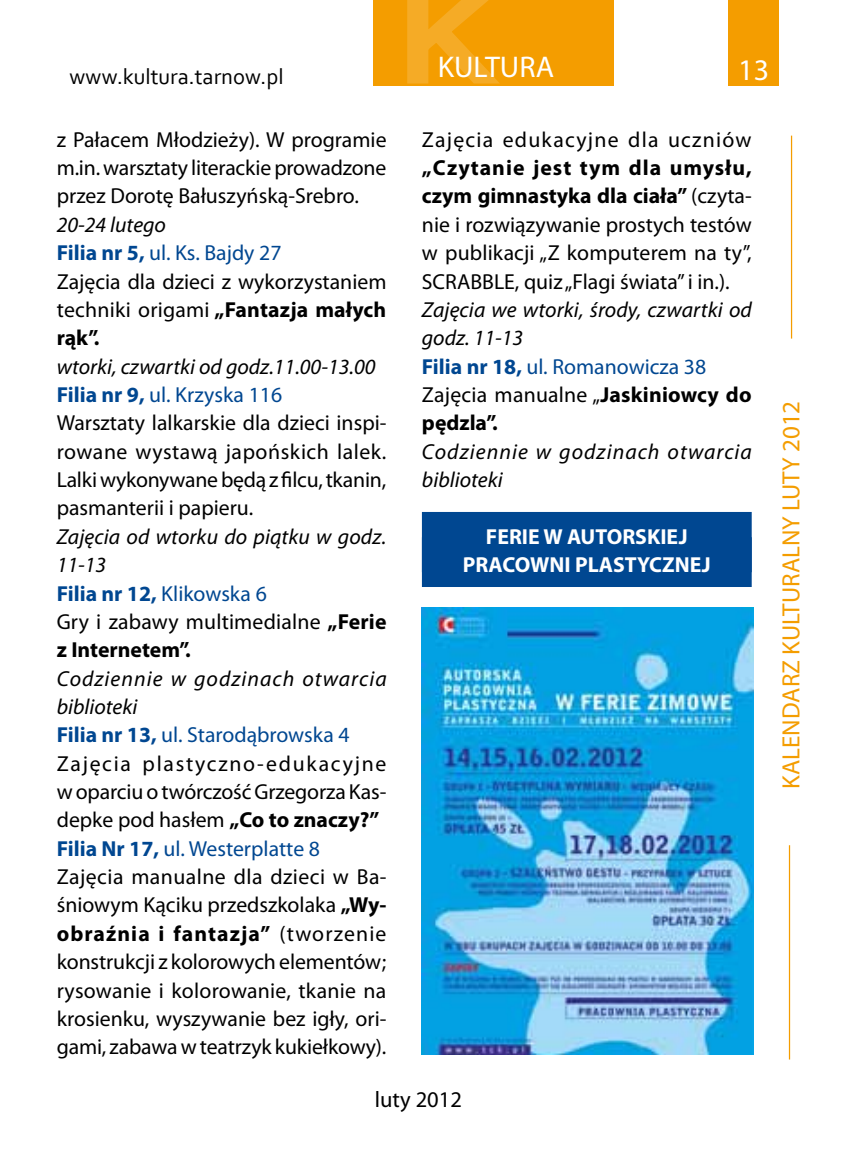
<style>
.page{position:relative;width:851px;height:1170px;background:#fff}
.page>*{position:absolute;margin:0;border:0;box-sizing:border-box;transform-origin:0 0}
.t1{font:30px "Myriad Pro";color:#fff}
.t2{font:25px "Myriad Pro";color:#f49d00}
.t3{font:22.5px "Corbel";color:#000}
.t4{font:22.5px "Myriad Pro";color:#000}
.t5{font:21.75px/28.2px "Myriad Pro";color:#000}
.t6{font:italic 21.75px/28.2px "Myriad Pro";letter-spacing:.005em;color:#000}
.t7{font:italic 21.75px/28.2px "Myriad Pro";letter-spacing:.045em;color:#000}
.t8{font:700 21.75px/28.2px "Myriad Pro";color:#fff;text-align:center}
.t9{font:21.75px "Myriad Pro";letter-spacing:.055em;color:#000}
.s1{font-style:italic}
.s2{font-weight:700;color:#004791}
.s3{color:#004791}
.s4{font-weight:700}
.s5{font-weight:700;font-style:normal;color:#004791}
.s6{font-style:normal;color:#004791}
.s7{font-style:normal}
.s8{font-weight:700;font-style:normal}
</style>
<div class="page">
<div style="left:373px;top:0;width:241px;height:85px;background:#f49d00"></div>
<svg style="left:404px;top:0;width:164px;height:86px"></svg>
<div style="left:728px;top:0;width:50px;height:85px;background:#f49d00"></div>
<hr style="left:790px;top:136px;width:2px;height:202px;background:#f49d00">
<hr style="left:788px;top:845px;width:2px;height:214px;background:#f49d00">
<img style="left:422px;top:607px;width:331px;height:447px">
<div style="left:422px;top:512px;width:329px;height:75px;background:#004791"></div>
<p class="t3" style="left:70px;top:62px;width:215px">www.kultura.tarnow.pl</p>
<h1 class="t1" style="left:437px;top:48px;width:118px">KULTURA</h1>
<h1 class="t1" style="left:738px;top:51px;width:32px">13</h1>
<p class="t5" style="left:57px;top:125px;width:331px;text-align:justify">z Pałacem Młodzieży). W programie m.in. warsztaty literackie prowadzone przez Dorotę Bałuszyńską-Srebro.</p>
<p class="t5" style="left:57px;top:210px;width:331px"><span class="s1">20-24 lutego<br></span><span class="s2">Filia nr 5,</span> <span class="s3">ul. Ks. Bajdy 27<br></span>Zajęcia dla dzieci z wykorzystaniem techniki origami <span class="s4">„Fantazja małych rąk”.</span></p>
<p class="t5" style="left:57px;top:352px;width:331px"><span class="s1">wtorki, czwartki od godz.11.00-13.00<br></span><span class="s2">Filia nr 9,</span> <span class="s3">ul. Krzyska 116<br></span>Warsztaty lalkarskie dla dzieci inspi&shy;rowane wystawą japońskich lalek.<br>Lalki wykonywane będą z filcu, tkanin, pasmanterii i papieru.</p>
<p class="t6" style="left:57px;top:522px;width:331px">Zajęcia od wtorku do piątku w godz.<br>11-13<br><span class="s5">Filia nr 12,</span> <span class="s6">Klikowska 6<br></span><span class="s7">Gry i zabawy multimedialne</span> <span class="s8">„Ferie z Internetem”.</span></p>
<p class="t5" style="left:57px;top:663px;width:331px"><span class="s1">Codziennie w godzinach otwarcia biblioteki<br></span><span class="s2">Filia nr 13,</span> <span class="s3">ul. Starodąbrowska 4<br></span>Zajęcia plastyczno-edukacyjne w oparciu o twórczość Grzegorza Kas&shy;depke pod hasłem <span class="s4">„Co to znaczy?”<br></span><span class="s2">Filia Nr 17,</span> <span class="s3">ul. Westerplatte 8<br></span>Zajęcia manualne dla dzieci w Ba&shy;śniowym Kąciku przedszkolaka <span class="s4">„Wy&shy;obraźnia i fantazja”</span> (tworzenie konstrukcji z kolorowych elementów; rysowanie i kolorowanie, tkanie na krosienku, wyszywanie bez igły, ori&shy;gami, zabawa w teatrzyk kukiełkowy).</p>
<p class="t9" style="left:422px;top:126px;width:331px">Zajęcia edukacyjne dla uczniów</p>
<p class="t5" style="left:422px;top:153px;width:331px;text-align:justify"><span class="s4">„Czytanie jest tym dla umysłu, czym gimnastyka dla ciała”</span> (czyta&shy;nie i rozwiązywanie prostych testów w publikacji „Z komputerem na ty”, SCRABBLE, quiz „Flagi świata” i in.).</p>
<p class="t6" style="left:422px;top:295px;width:331px">Zajęcia we wtorki, środy, czwartki od godz. 11-13<br><span class="s5">Filia nr 18,</span> <span class="s6">ul. Romanowicza 38<br></span><span class="s7">Zajęcia manualne „</span><span class="s8">Jaskiniowcy do pędzla”.</span></p>
<p class="t7" style="left:422px;top:437px;width:331px">Codziennie w godzinach otwarcia biblioteki</p>
<p class="t8" style="left:463px;top:521px;width:249px">FERIE W AUTORSKIEJ<br>PRACOWNI PLASTYCZNEJ</p>
<p class="t4" style="left:375px;top:1085px;width:88px">luty 2012</p>
<p class="t2" style="left:775px;top:788px;width:389px;rotate:-90deg">KALENDARZ KULTURALNY LUTY 2012</p>
</div>
